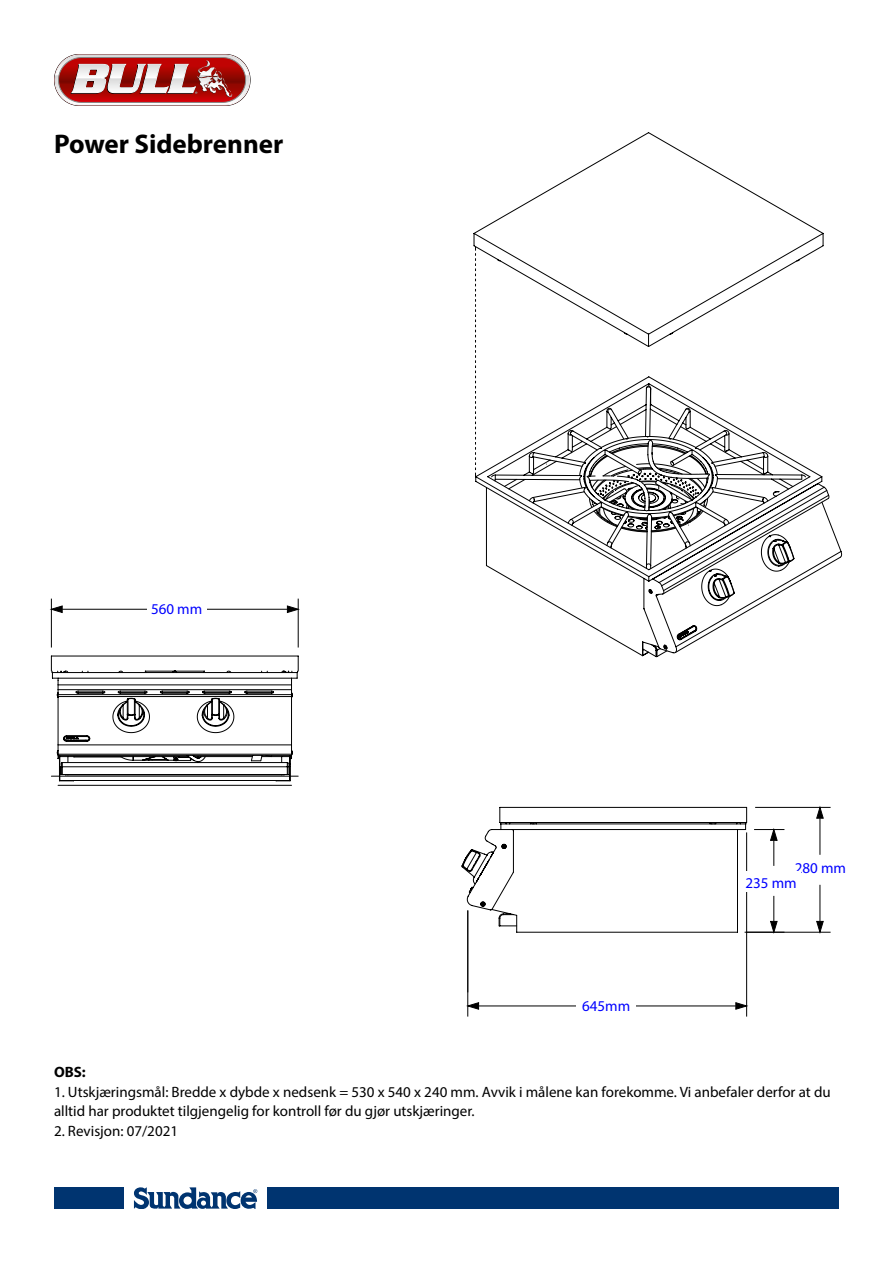
<style>
.page{position:relative;width:893px;height:1263px;background:#fff}
.page>*{position:absolute;margin:0;border:0;box-sizing:border-box;transform-origin:0 0}
.t1{font:700 27px "Myriad Pro";color:#000}
.t2{font:15px/19.5px "Myriad Pro";color:#000}
.t3{font:15px/14.9px "Myriad Pro";color:#00f}
.t4{font:700 15px "Myriad Pro";color:#000}
</style>
<div class="page">
<svg style="left:134px;top:1187px;width:123px;height:22px"></svg>
<div style="left:54px;top:1187px;width:69px;height:22px;background:#003470"></div>
<div style="left:268px;top:1187px;width:571px;height:22px;background:#003470"></div>
<svg style="left:54px;top:54px;width:197px;height:52px"></svg>
<svg style="left:473px;top:132px;width:369px;height:439px"></svg>
<svg style="left:495px;top:387px;width:346px;height:227px"></svg>
<svg style="left:568px;top:436px;width:217px;height:221px"></svg>
<svg style="left:475px;top:247px;width:1px;height:230px"></svg>
<svg style="left:51px;top:656px;width:248px;height:130px"></svg>
<svg style="left:52px;top:605px;width:11px;height:8px"></svg>
<hr style="left:62px;top:609px;width:99px;height:1px;background:#000">
<svg style="left:287px;top:605px;width:11px;height:8px"></svg>
<hr style="left:197px;top:609px;width:90px;height:1px;background:#000">
<hr style="left:51px;top:599px;width:1px;height:48px;background:#000">
<hr style="left:298px;top:599px;width:1px;height:48px;background:#000">
<svg style="left:462px;top:807px;width:285px;height:125px"></svg>
<svg style="left:770px;top:896px;width:8px;height:36px"></svg>
<svg style="left:770px;top:830px;width:8px;height:36px"></svg>
<hr style="left:754px;top:829px;width:30px;height:1px;background:#000">
<svg style="left:816px;top:921px;width:8px;height:11px"></svg>
<hr style="left:820px;top:885px;width:1px;height:36px;background:#000">
<svg style="left:816px;top:808px;width:8px;height:10px"></svg>
<hr style="left:820px;top:818px;width:1px;height:37px;background:#000">
<hr style="left:745px;top:932px;width:86px;height:1px;background:#000">
<hr style="left:755px;top:807px;width:76px;height:1px;background:#000">
<svg style="left:735px;top:1002px;width:11px;height:8px"></svg>
<hr style="left:633px;top:1006px;width:103px;height:1px;background:#000">
<svg style="left:468px;top:1002px;width:11px;height:8px"></svg>
<hr style="left:479px;top:1006px;width:103px;height:1px;background:#000">
<hr style="left:746px;top:832px;width:1px;height:184px;background:#000">
<hr style="left:467px;top:910px;width:1px;height:106px;background:#000">
<div style="left:147px;top:598px;width:60px;height:21px;background:#fff"></div>
<div style="left:741px;top:872px;width:60px;height:20px;background:#fff"></div>
<div style="left:576px;top:995px;width:60px;height:20px;background:#fff"></div>
<h1 class="t1" style="left:54px;top:126px;width:231px">Power Sidebrenner</h1>
<p class="t3" style="left:151px;top:602px;width:53px">560 mm</p>
<p class="t3" style="left:582px;top:998px;width:50px">645mm</p>
<p class="t3" style="left:745px;top:860px;width:102px;text-indent:49px">280 mm<br>235 mm</p>
<p class="t4" style="left:54px;top:1062px;width:33px">OBS:</p>
<p class="t2" style="left:54px;top:1082px;width:778px">1. Utskjæringsmål: Bredde x dybde x nedsenk = 530 x 540 x 240 mm. Avvik i målene kan forekomme. Vi anbefaler derfor at du alltid har produktet tilgjengelig for kontroll før du gjør utskjæringer.</p>
<p class="t2" style="left:54px;top:1121px;width:126px">2. Revisjon: 07/2021</p>
</div>
